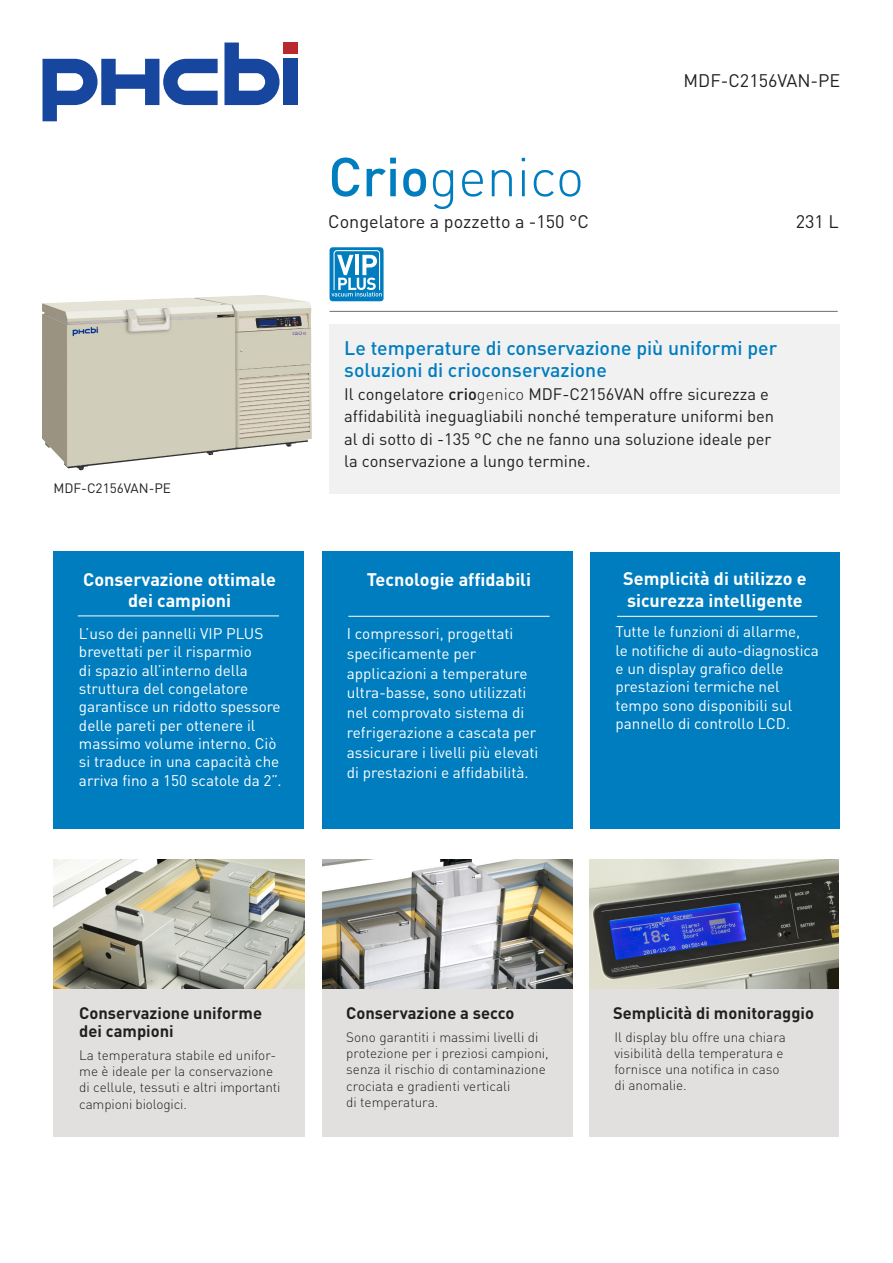
<style>
.page{position:relative;width:893px;height:1263px;background:#fff}
.page>*{position:absolute;margin:0;border:0;box-sizing:border-box;transform-origin:0 0}
.t1{font:300 54px "DINOT";color:#007dbe}
.t2{font:500 19.5px/22.5px "DINOT";color:#007dbe}
.t3{font:700 18px/21.6px "DINOT";color:#fff;text-align:center}
.t4{font:18px "DINOT";color:#231f20}
.t5{font:16.5px/22.5px "DINOT";color:#231f20}
.t6{font:700 16.5px/18px "DINOT";color:#231f20}
.t7{font:15.3px/18.3px "DINOT";color:#fff}
.t8{font:300 13.5px/16.2px "DINOT";color:#231f20}
.t9{font:13.5px "DINOT";color:#231f20}
.s1{font-weight:500}
.s2{font-weight:300}
</style>
<div class="page">
<div style="left:283px;top:59px;width:15px;height:46px;background:#16469e"></div>
<svg style="left:43px;top:59px;width:175px;height:62px"></svg>
<svg style="left:224px;top:43px;width:56px;height:62px"></svg>
<div style="left:283px;top:43px;width:15px;height:11px;background:#b8282e"></div>
<div style="left:330px;top:324px;width:510px;height:169px;background:#f1f1f2"></div>
<hr style="left:330px;top:311px;width:508px;height:1px;background:#6d6e71">
<div style="left:53px;top:551px;width:251px;height:278px;background:#007dbe"></div>
<div style="left:53px;top:859px;width:251px;height:278px;background:#e2e0df"></div>
<div style="left:322px;top:859px;width:250px;height:278px;background:#e2e0df"></div>
<div style="left:589px;top:859px;width:250px;height:278px;background:#e2e0df"></div>
<div style="left:322px;top:551px;width:250px;height:278px;background:#007dbe"></div>
<div style="left:590px;top:552px;width:249px;height:276px;background:#007dbe"></div>
<hr style="left:78px;top:616px;width:201px;height:1px;background:#fff">
<hr style="left:348px;top:616px;width:202px;height:1px;background:#fff">
<hr style="left:617px;top:616px;width:200px;height:1px;background:#fff">
<img style="left:322px;top:859px;width:250px;height:129px">
<img style="left:53px;top:859px;width:251px;height:129px">
<img style="left:590px;top:859px;width:249px;height:129px">
<svg style="left:330px;top:247px;width:54px;height:54px"></svg>
<img style="left:42px;top:295px;width:270px;height:176px">
<h1 class="t1" style="left:328px;top:144px;width:257px"><span class="s1">Crio</span>genico</h1>
<p class="t4" style="left:328px;top:210px;width:262px">Congelatore a pozzetto a -150 °C</p>
<p class="t4" style="left:684px;top:69px;width:158px">MDF-C2156VAN-PE</p>
<p class="t4" style="left:796px;top:210px;width:44px">231 L</p>
<p class="t9" style="left:53px;top:480px;width:119px">MDF-C2156VAN-PE</p>
<p class="t3" style="left:83px;top:568px;width:194px">Conservazione ottimale dei campioni</p>
<p class="t7" style="left:79px;top:624px;width:204px">L’uso dei pannelli VIP PLUS brevettati per il risparmio<br>di spazio all’interno della struttura del congelatore garantisce un ridotto spessore delle pareti per ottenere il massimo volume interno. Ciò si traduce in una capacità che arriva fino a 150 scatole da 2”.</p>
<p class="t2" style="left:344px;top:336px;width:434px">Le temperature di conservazione più uniformi per soluzioni di crioconservazione</p>
<p class="t5" style="left:344px;top:382px;width:431px">Il congelatore <span class="s1">crio</span><span class="s2">genico</span> MDF-C2156VAN offre sicurezza e affidabilità ineguagliabili nonché temperature uniformi ben al di sotto di -135 °C che ne fanno una soluzione ideale per la conservazione a lungo termine.</p>
<p class="t3" style="left:367px;top:568px;width:166px">Tecnologie affidabili</p>
<p class="t7" style="left:347px;top:623px;width:193px;line-height:19.8px">I compressori, progettati specificamente per applicazioni a temperature ultra-basse, sono utilizzati nel comprovato sistema di refrigerazione a cascata per assicurare i livelli più elevati di prestazioni e affidabilità.</p>
<p class="t3" style="left:623px;top:567px;width:185px;text-align:left">Semplicità di utilizzo e sicurezza intelligente</p>
<p class="t7" style="left:615px;top:622px;width:205px">Tutte le funzioni di allarme,<br>le notifiche di auto-diagnostica e un display grafico delle prestazioni termiche nel tempo sono disponibili sul pannello di controllo LCD.</p>
<p class="t6" style="left:79px;top:1004px;width:184px">Conservazione uniforme dei campioni</p>
<p class="t6" style="left:346px;top:1004px;width:170px">Conservazione a secco</p>
<p class="t8" style="left:79px;top:1047px;width:203px">La temperatura stabile ed unifor&shy;me è ideale per la conservazione di cellule, tessuti e altri importanti campioni biologici.</p>
<p class="t8" style="left:346px;top:1029px;width:204px">Sono garantiti i massimi livelli di protezione per i preziosi campioni, senza il rischio di contaminazione crociata e gradienti verticali<br>di temperatura.</p>
<p class="t6" style="left:613px;top:1004px;width:202px">Semplicità di monitoraggio</p>
<p class="t8" style="left:614px;top:1028px;width:173px">Il display blu offre una chiara visibilità della temperatura e fornisce una notifica in caso di anomalie.</p>
</div>
